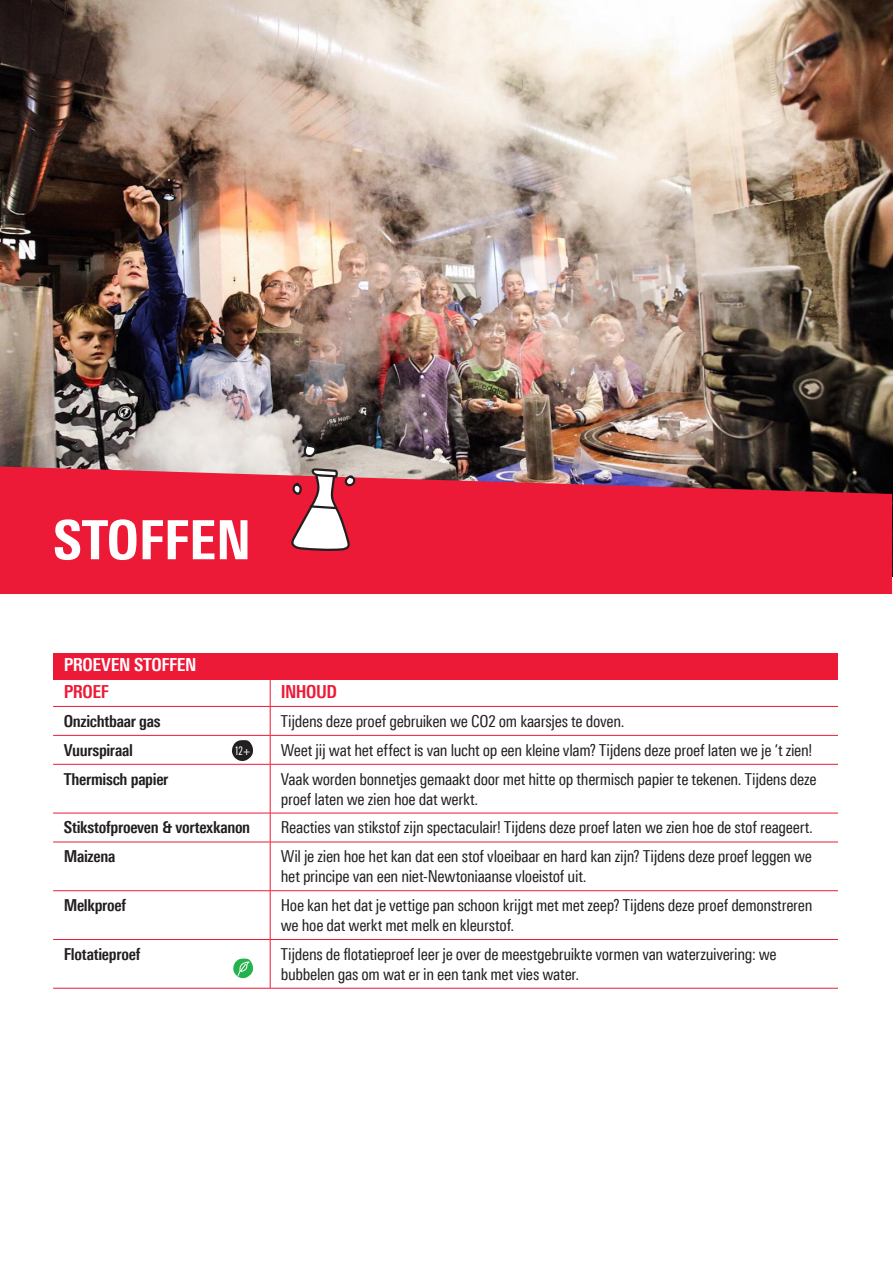
<style>
.page{position:relative;width:893px;height:1263px;background:#fff}
.page>*{position:absolute;margin:0;border:0;box-sizing:border-box;transform-origin:0 0}
.Titel_30pt_wit{font:800 54px "Linotype Univers 720 Cn";color:#fff}
.H_-_PreU_-_Tabel_kop{font:700 18px "Linotype Univers 620 Cn";letter-spacing:-.02em;color:#fff}
.H_-_PreU_-_Tabel_kop-2{font:700 18px "Linotype Univers 620 Cn";letter-spacing:-.025em;color:#ed1a37}
.P_-_PreU_-_Tabel_txt{font:16.5px/19.8px "Linotype Univers 420 Cn";letter-spacing:-.02em;color:#231f20}
.P_-_PreU_-_Tabel_txt-2{font:700 16.5px "Linotype Univers 620 Cn";letter-spacing:-.02em;color:#231f20}
.t1{font:12px "Linotype Univers 410 Cm";color:#fff}
</style>
<div class="page">
<div style="left:53px;top:653px;width:785px;height:27px;background:#ed1a37"></div>
<hr style="left:53px;top:706px;width:217px;height:1px;background:#ed1a37">
<hr style="left:270px;top:706px;width:568px;height:1px;background:#ed1a37">
<svg style="left:270px;top:680px;width:1px;height:84px"></svg>
<hr style="left:270px;top:764px;width:1px;height:49px;background:#ed1a37">
<svg style="left:270px;top:814px;width:1px;height:28px"></svg>
<hr style="left:270px;top:842px;width:1px;height:48px;background:#ed1a37">
<hr style="left:270px;top:891px;width:1px;height:48px;background:#ed1a37">
<hr style="left:270px;top:940px;width:1px;height:48px;background:#ed1a37">
<hr style="left:53px;top:735px;width:217px;height:1px;background:#ed1a37">
<hr style="left:53px;top:764px;width:217px;height:1px;background:#ed1a37">
<hr style="left:53px;top:813px;width:217px;height:1px;background:#ed1a37">
<hr style="left:53px;top:842px;width:217px;height:1px;background:#ed1a37">
<hr style="left:53px;top:890px;width:217px;height:1px;background:#ed1a37">
<hr style="left:53px;top:939px;width:217px;height:1px;background:#ed1a37">
<hr style="left:53px;top:988px;width:217px;height:1px;background:#ed1a37">
<hr style="left:270px;top:735px;width:568px;height:1px;background:#ed1a37">
<hr style="left:270px;top:764px;width:568px;height:1px;background:#ed1a37">
<hr style="left:270px;top:813px;width:568px;height:1px;background:#ed1a37">
<hr style="left:270px;top:842px;width:568px;height:1px;background:#ed1a37">
<hr style="left:270px;top:890px;width:568px;height:1px;background:#ed1a37">
<hr style="left:270px;top:939px;width:568px;height:1px;background:#ed1a37">
<hr style="left:270px;top:988px;width:568px;height:1px;background:#ed1a37">
<img style="left:0;top:0;width:892px;height:466px">
<svg style="left:0;top:466px;width:892px;height:128px;background:#de223c"></svg>
<svg style="left:302px;top:443px;width:16px;height:16px"></svg>
<svg style="left:290px;top:467px;width:67px;height:85px"></svg>
<svg style="left:230px;top:740px;width:26px;height:24px"></svg>
<svg style="left:233px;top:958px;width:20px;height:21px"></svg>
<p class="Titel_30pt_wit" style="left:53px;top:508px;width:200px">STOFFEN</p>
<p class="H_-_PreU_-_Tabel_kop" style="left:64px;top:654px;width:134px">PROEVEN STOFFEN</p>
<p class="H_-_PreU_-_Tabel_kop-2" style="left:64px;top:681px;width:47px">PROEF</p>
<p class="H_-_PreU_-_Tabel_kop-2" style="left:281px;top:681px;width:58px">INHOUD</p>
<p class="P_-_PreU_-_Tabel_txt-2" style="left:64px;top:711px;width:98px">Onzichtbaar gas</p>
<p class="P_-_PreU_-_Tabel_txt" style="left:281px;top:711px;width:345px">Tijdens deze proef gebruiken we CO2 om kaarsjes te doven.</p>
<p class="P_-_PreU_-_Tabel_txt-2" style="left:64px;top:740px;width:71px">Vuurspiraal</p>
<p class="P_-_PreU_-_Tabel_txt" style="left:281px;top:740px;width:533px">Weet jij wat het effect is van lucht op een kleine vlam? Tijdens deze proef laten we je ‘t zien!</p>
<p class="P_-_PreU_-_Tabel_txt-2" style="left:64px;top:769px;width:106px">Thermisch papier</p>
<p class="P_-_PreU_-_Tabel_txt" style="left:281px;top:769px;width:537px">Vaak worden bonnetjes gemaakt door met hitte op thermisch papier te tekenen. Tijdens deze proef laten we zien hoe dat werkt.</p>
<p class="P_-_PreU_-_Tabel_txt-2" style="left:64px;top:818px;width:188px">Stikstofproeven &amp; vortexkanon</p>
<p class="P_-_PreU_-_Tabel_txt" style="left:281px;top:818px;width:534px">Reacties van stikstof zijn spectaculair! Tijdens deze proef laten we zien hoe de stof reageert.</p>
<p class="P_-_PreU_-_Tabel_txt-2" style="left:64px;top:847px;width:53px">Maizena</p>
<p class="P_-_PreU_-_Tabel_txt" style="left:281px;top:846px;width:533px">Wil je zien hoe het kan dat een stof vloeibaar en hard kan zijn? Tijdens deze proef leggen we het principe van een niet-Newtoniaanse vloeistof uit.</p>
<p class="P_-_PreU_-_Tabel_txt-2" style="left:64px;top:895px;width:64px">Melkproef</p>
<p class="P_-_PreU_-_Tabel_txt" style="left:281px;top:895px;width:533px">Hoe kan het dat je vettige pan schoon krijgt met met zeep? Tijdens deze proef demonstreren we hoe dat werkt met melk en kleurstof.</p>
<p class="P_-_PreU_-_Tabel_txt-2" style="left:64px;top:944px;width:78px">Flotatieproef</p>
<p class="P_-_PreU_-_Tabel_txt" style="left:281px;top:944px;width:497px">Tijdens de flotatieproef leer je over de meestgebruikte vormen van waterzuivering: we bubbelen gas om wat er in een tank met vies water.</p>
<p class="t1" style="left:235px;top:744px;width:17px">12+</p>
</div>
